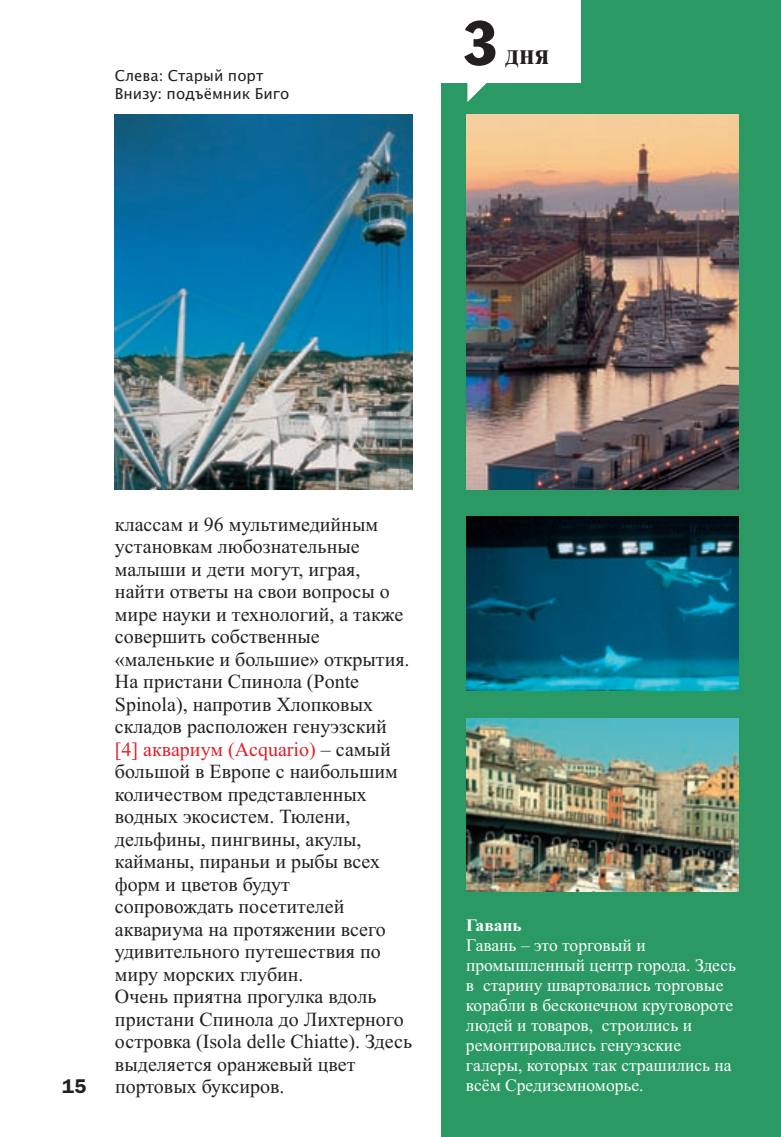
<style>
.page{position:relative;width:781px;height:1137px;background:#fff}
.page>*{position:absolute;margin:0;border:0;box-sizing:border-box;transform-origin:0 0}
.t1{font:700 30px "Times New Roman";color:#231f20;scale:.9 1}
.t2{font:20px/22.5px "Times New Roman";color:#231f20}
.t3{font:600 20px "Franklin Gothic";color:#231f20}
.t4{font:17.5px/20px "Times New Roman";color:#fff}
.t5{font:15px/17.5px "Lucida Grande";color:#231f20}
.s1{font-family:"Franklin Gothic"}
.s2{color:#da2128}
.s3{font-weight:700}
</style>
<div class="page">
<img style="left:114px;top:0;width:667px;height:1137px">
<p class="t5" style="left:115px;top:67px;width:176px">Слева<span class="s1">:</span> Старый порт<br>Внизу<span class="s1">:</span> подъёмник Биго</p>
<p class="t1" style="left:505px;top:37px;width:50px">дня</p>
<p class="t2" style="left:115px;top:513px;width:299px">классам и 96 мультимедийным установкам любознательные малыши и дети могут, играя, найти ответы на свои вопросы о мире науки и технологий, а также совершить собственные «маленькие и большие» открытия.<br>На пристани Спинола (Ponte<br>Spinola), напротив Хлопковых складов расположен генуэзский <span class="s2">[4] аквариум (Acquario)</span> – самый большой в Европе с наибольшим количеством представленных водных экосистем. Тюлени, дельфины, пингвины, акулы, кайманы, пираньи и рыбы всех форм и цветов будут сопровождать посетителей аквариума на протяжении всего удивительного путешествия по миру морских глубин.<br>Очень приятна прогулка вдоль пристани Спинола до Лихтерного островка (Isola delle Chiatte). Здесь выделяется оранжевый цвет портовых буксиров.</p>
<p class="t4" style="left:466px;top:915px;width:272px"><span class="s3">Гавань<br></span>Гавань – это торговый и промышленный центр города. Здесь в старину швартовались торговые корабли в бесконечном круговороте людей и товаров, строились и ремонтировались генуэзские галеры, которых так страшились на</p>
<p class="t3" style="left:62px;top:1074px;width:25px">15</p>
<p class="t4" style="left:466px;top:1075px;width:179px">всём Средиземноморье.</p>
</div>
